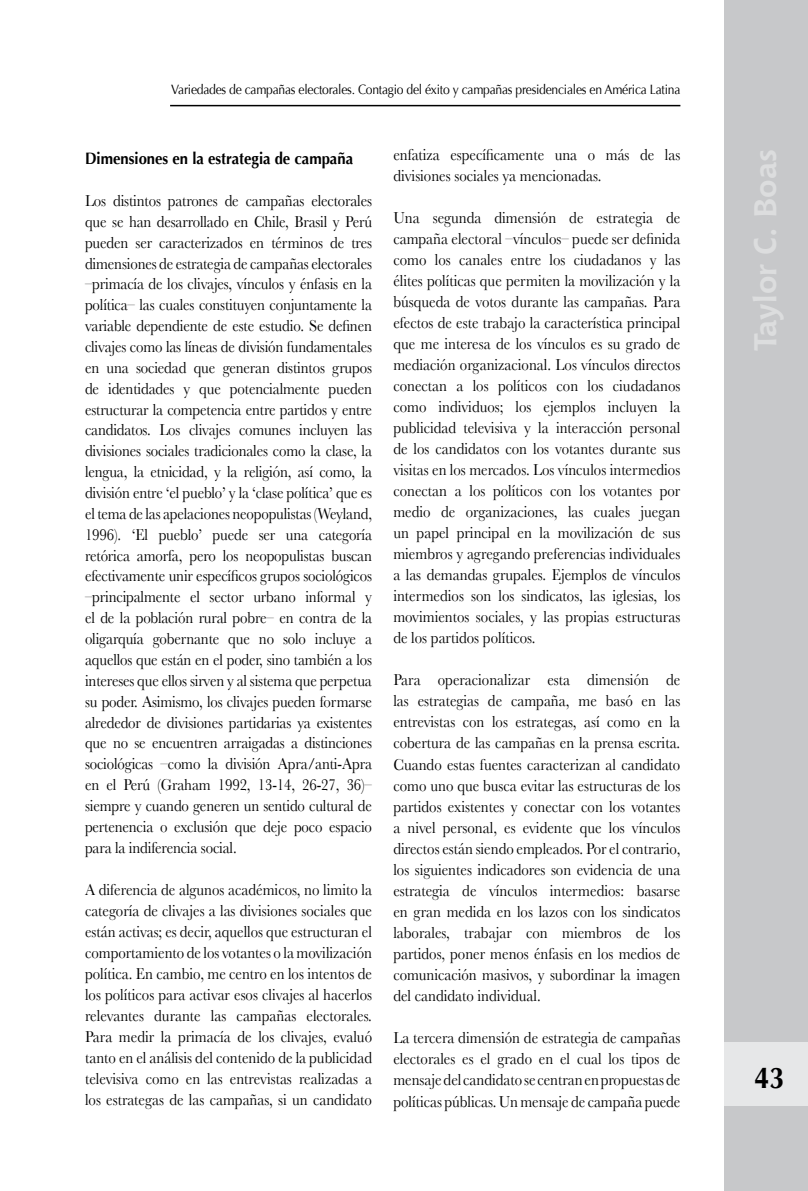
<style>
.page{position:relative;width:808px;height:1191px;background:#fff}
.page>*{position:absolute;margin:0;border:0;box-sizing:border-box;transform-origin:0 0}
.t1{font:700 31.5px "Chianti BT";color:#dcddde}
.t2{font:700 30px "Optima";color:#000;scale:.9 1}
.t3{font:16.5px/21px "Baskerville";color:#000;text-align:justify;scale:.9 1}
.t4{font:700 16.5px "Optima";color:#000;scale:.9 1}
.t5{font:13.5px "Optima";letter-spacing:-.02em;color:#000;scale:.9 1}
</style>
<div class="page">
<div style="left:724px;top:0;width:84px;height:1191px;background:#c7c8ca"></div>
<div style="left:724px;top:1042px;width:84px;height:64px;background:#e6e7e8"></div>
<hr style="left:170px;top:105px;width:510px;height:1px;background:#000">
<p class="t5" style="left:171px;top:81px;width:567px">Variedades de campañas electorales. Contagio del éxito y campañas presidenciales en América Latina</p>
<p class="t4" style="left:85px;top:149px;width:299px">Dimensiones en la estrategia de campaña</p>
<p class="t3" style="left:85px;top:190px;width:320px">Los distintos patrones de campañas electorales que se han desarrollado en Chile, Brasil y Perú pueden ser caracterizados en términos de tres dimensiones de estrategia de campañas electorales –primacía de los clivajes, vínculos y énfasis en la política– las cuales constituyen conjuntamente la variable dependiente de este estudio. Se definen clivajes como las líneas de división fundamentales en una sociedad que generan distintos grupos de identidades y que potencialmente pueden estructurar la competencia entre partidos y entre candidatos. Los clivajes comunes incluyen las divisiones sociales tradicionales como la clase, la lengua, la etnicidad, y la religión, así como, la división entre ‘el pueblo’ y la ‘clase política’ que es el tema de las apelaciones neopopulistas (Weyland, 1996). ‘El pueblo’ puede ser una categoría retórica amorfa, pero los neopopulistas buscan efectivamente unir específicos grupos sociológicos –principalmente el sector urbano informal y el de la población rural pobre– en contra de la oligarquía gobernante que no solo incluye a aquellos que están en el poder, sino también a los intereses que ellos sirven y al sistema que perpetua su poder. Asimismo, los clivajes pueden formarse alrededor de divisiones partidarias ya existentes que no se encuentren arraigadas a distinciones sociológicas –como la división Apra/anti-Apra en el Perú (Graham 1992, 13-14, 26-27, 36)– siempre y cuando generen un sentido cultural de pertenencia o exclusión que deje poco espacio para la indiferencia social.</p>
<p class="t3" style="left:85px;top:878px;width:320px">A diferencia de algunos académicos, no limito la categoría de clivajes a las divisiones sociales que están activas; es decir, aquellos que estructuran el comportamiento de los votantes o la movilización política. En cambio, me centro en los intentos de los políticos para activar esos clivajes al hacerlos relevantes durante las campañas electorales.<br>Para medir la primacía de los clivajes, evaluó tanto en el análisis del contenido de la publicidad televisiva como en las entrevistas realizadas a los estrategas de las campañas, si un candidato</p>
<p class="t3" style="left:393px;top:144px;width:320px">enfatiza específicamente una o más de las divisiones sociales ya mencionadas.</p>
<p class="t3" style="left:393px;top:207px;width:320px">Una segunda dimensión de estrategia de campaña electoral –vínculos– puede ser definida como los canales entre los ciudadanos y las élites políticas que permiten la movilización y la búsqueda de votos durante las campañas. Para efectos de este trabajo la característica principal que me interesa de los vínculos es su grado de mediación organizacional. Los vínculos directos conectan a los políticos con los ciudadanos como individuos; los ejemplos incluyen la publicidad televisiva y la interacción personal de los candidatos con los votantes durante sus visitas en los mercados. Los vínculos intermedios conectan a los políticos con los votantes por medio de organizaciones, las cuales juegan un papel principal en la movilización de sus miembros y agregando preferencias individuales a las demandas grupales. Ejemplos de vínculos intermedios son los sindicatos, las iglesias, los movimientos sociales, y las propias estructuras de los partidos políticos.</p>
<p class="t3" style="left:393px;top:669px;width:320px">Para operacionalizar esta dimensión de las estrategias de campaña, me basó en las entrevistas con los estrategas, así como en la cobertura de las campañas en la prensa escrita.<br>Cuando estas fuentes caracterizan al candidato como uno que busca evitar las estructuras de los partidos existentes y conectar con los votantes a nivel personal, es evidente que los vínculos directos están siendo empleados. Por el contrario, los siguientes indicadores son evidencia de una estrategia de vínculos intermedios: basarse en gran medida en los lazos con los sindicatos laborales, trabajar con miembros de los partidos, poner menos énfasis en los medios de comunicación masivos, y subordinar la imagen del candidato individual.</p>
<p class="t3" style="left:393px;top:1026px;width:320px">La tercera dimensión de estrategia de campañas electorales es el grado en el cual los tipos de mensaje del candidato se centran en propuestas de políticas públicas. Un mensaje de campaña puede</p>
<h1 class="t1" style="left:746px;top:351px;width:204px;rotate:-90deg">Taylor C. Boas</h1>
<h2 class="t2" style="left:754px;top:1060px;width:35px">43</h2>
</div>
